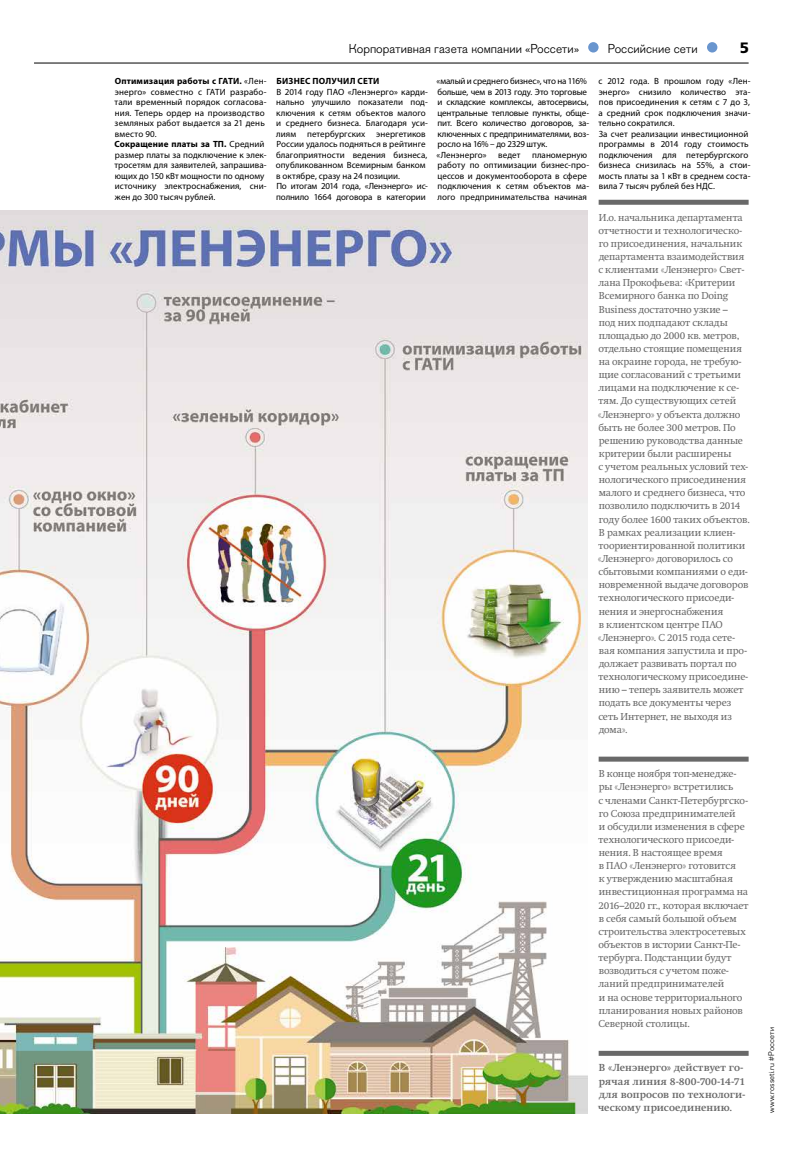
<style>
.page{position:relative;width:794px;height:1163px;background:#fff}
.page>*{position:absolute;margin:0;border:0;box-sizing:border-box;transform-origin:0 0}
.t1{font:15px "Free Set Bold C";color:#000}
.t2{font:12.6px "Figgins Sans";letter-spacing:-.005em;color:#000}
.t3{font:10px/13.1px "Swift C";letter-spacing:-.005em;color:#696969}
.t4{font:700 10px/13.1px "Swift C";letter-spacing:.015em;color:#696969}
.t5{font:9px/10.5px "Myriad Pro";letter-spacing:.005em;color:#000}
.t6{font:9px/10.5px "Myriad Pro";letter-spacing:-.015em;color:#000}
.t7{font:700 9px "Myriad Pro";letter-spacing:.025em;color:#000}
.t8{font:8px "Figgins Sans";letter-spacing:.015em;color:#000}
.s1{font-weight:700}
</style>
<div class="page">
<div style="left:588px;top:42px;width:10px;height:10px;background:#6995ce;border-radius:50%"></div>
<div style="left:707px;top:42px;width:10px;height:10px;background:#6995ce;border-radius:50%"></div>
<hr style="left:34px;top:63px;width:714px;height:1px;background:#000">
<img style="left:0;top:210px;width:587px;height:903px">
<div style="left:598px;top:200px;width:150px;height:5px;background:#696969"></div>
<div style="left:598px;top:756px;width:150px;height:5px;background:#696969"></div>
<div style="left:598px;top:1050px;width:150px;height:5px;background:#696969"></div>
<p class="t2" style="left:349px;top:41px;width:232px">Корпоративная газета компании «Россети»</p>
<p class="t2" style="left:608px;top:41px;width:91px">Российские сети</p>
<h1 class="t1" style="left:740px;top:39px;width:11px">5</h1>
<p class="t5" style="left:114px;top:76px;width:154px"><span class="s1">Оптимизация работы с ГАТИ.</span> «Лен&shy;энерго» совместно с ГАТИ разрабо&shy;тали временный порядок согласова&shy;ния. Теперь ордер на производство земляных работ выдается за 21 день вместо 90.<br><span class="s1">Сокращение платы за ТП.</span> Средний размер платы за подключение к элек&shy;тросетям для заявителей, запрашива&shy;ющих до 150 кВт мощности по одному источнику электроснабжения, сни&shy;жен до 300 тысяч рублей.</p>
<p class="t7" style="left:276px;top:76px;width:104px">БИЗНЕС ПОЛУЧИЛ СЕТИ</p>
<p class="t5" style="left:276px;top:86px;width:154px">В 2014 году ПАО «Ленэнерго» карди&shy;нально улучшило показатели под&shy;ключения к сетям объектов малого и среднего бизнеса. Благодаря уси&shy;лиям петербургских энергетиков России удалось подняться в рейтинге благоприятности ведения бизнеса, опубликованном Всемирным банком в октябре, сразу на 24 позиции.<br>По итогам 2014 года, «Ленэнерго» ис&shy;полнило 1664 договора в категории</p>
<p class="t6" style="left:436px;top:76px;width:154px">«малый и среднего бизнес», что на 116% больше, чем в 2013 году. Это торговые и складские комплексы, автосервисы, центральные тепловые пункты, обще&shy;пит. Всего количество договоров, за&shy;ключенных с предпринимателями, воз&shy;росло на 16% – до 2329 штук. «Ленэнерго»</p>
<p class="t5" style="left:437px;top:149px;width:153px;text-indent:95px">планомерную работу по оптимизации бизнес-про&shy;цессов и документооборота в сфере подключения к сетям объектов ма&shy;лого предпринимательства начиная</p>
<p class="t5" style="left:498px;top:149px;width:24px">ведет</p>
<p class="t5" style="left:598px;top:76px;width:154px">с 2012 года. В прошлом году «Лен&shy;энерго» снизило количество эта&shy;пов присоединения к сетям с 7 до 3, а средний срок подключения значи&shy;тельно сократился.<br>За счет реализации инвестиционной программы в 2014 году стоимость подключения для петербургского бизнеса снизилась на 55%, а стои&shy;мость платы за 1 кВт в среднем соста&shy;вила 7 тысяч рублей без НДС.</p>
<p class="t3" style="left:598px;top:211px;width:154px">И.о. начальника департамента отчетности и технологическо&shy;го присоединения, начальник департамента взаимодействия с клиентами «Ленэнерго» Свет&shy;лана Прокофьева: «Критерии<br>Всемирного банка по Doing<br>Business достаточно узкие –<br>под них подпадают склады площадью до 2000 кв. метров, отдельно стоящие помещения на окраине города, не требую&shy;щие согласований с третьими лицами на подключение к се&shy;тям. До существующих сетей «Ленэнерго» у объекта должно быть не более 300 метров. По решению руководства данные критерии были расширены<br>с учетом реальных условий тех&shy;нологического присоединения малого и среднего бизнеса, что позволило подключить в 2014 году более 1600 таких объектов.<br>В рамках реализации клиен&shy;тоориентированной политики «Ленэнерго» договорилось со сбытовыми компаниями о еди&shy;новременной выдаче договоров технологического присоеди&shy;нения и энергоснабжения<br>в клиентском центре ПАО «Ленэнерго». С 2015 года сете&shy;вая компания запустила и про&shy;должает развивать портал по технологическому присоедине&shy;нию – теперь заявитель может подать все документы через сеть Интернет, не выходя из дома».</p>
<p class="t3" style="left:598px;top:767px;width:152px">В конце ноября топ-менедже&shy;ры «Ленэнерго» встретились<br>с членами Санкт-Петербургско&shy;го Союза предпринимателей<br>и обсудили изменения в сфере технологического присоеди&shy;нения. В настоящее время<br>в ПАО «Ленэнерго» готовится<br>к утверждению масштабная инвестиционная программа на<br>2016–2020 гг., которая включает в себя самый большой объем строительства электросетевых объектов в истории Санкт-Пе&shy;тербурга. Подстанции будут возводиться с учетом поже&shy;ланий предпринимателей<br>и на основе территориального планирования новых районов<br>Северной столицы.</p>
<p class="t4" style="left:598px;top:1061px;width:149px">В «Ленэнерго» действует го&shy;рячая линия 8-800-700-14-71 для вопросов по технологи&shy;ческому присоединению.</p>
<p class="t8" style="left:766px;top:1112px;width:87px;rotate:-90deg">www.rosseti.ru #Россети</p>
</div>
